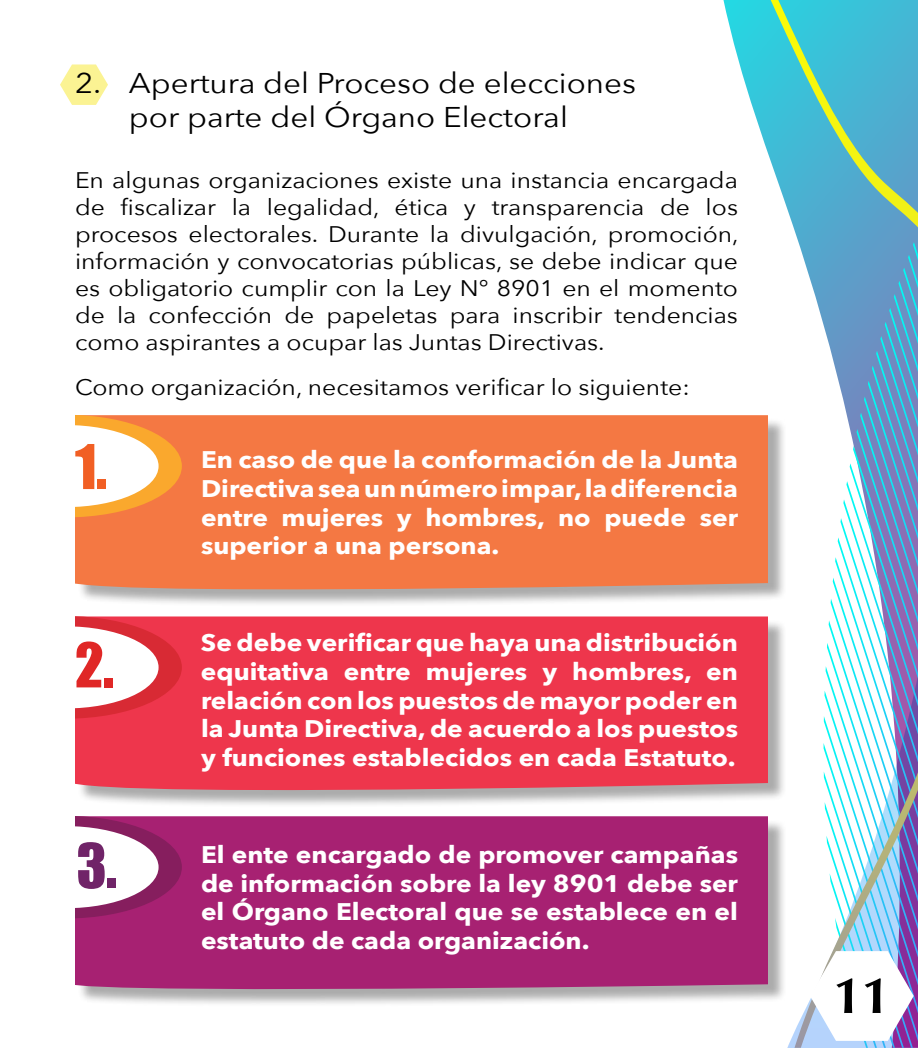
<style>
.page{position:relative;width:918px;height:1050px;background:#fff}
.page>*{position:absolute;margin:0;border:0;box-sizing:border-box;transform-origin:0 0}
.t1{font:57px "Impact";color:#f15f24}
.t2{font:57px "Impact";color:#e02726}
.t3{font:57px "Impact";color:#702468}
.t4{font:700 51px "Optima";color:#000}
.t5{font:28.5px/34.2px "Avenir Next";color:#000;text-align:center;scale:1.1 1}
.t6{font:700 24px/28.8px "Avenir Next";color:#fff;text-align:justify;scale:1.09 1}
.t7{font:22.5px/27px "Avenir Next";color:#000;text-align:justify;scale:1.1 1}
</style>
<div class="page">
<svg style="left:723px;top:0;width:46px;height:120px"></svg>
<svg style="left:769px;top:0;width:149px;height:1048px"></svg>
<svg style="left:60px;top:64px;width:48px;height:41px"></svg>
<div style="left:77px;top:418px;width:710px;height:590px;background:#000;opacity:.33"></div>
<svg style="left:75px;top:415px;width:693px;height:184px;background:#f07c4b"></svg>
<svg style="left:75px;top:616px;width:693px;height:185px;background:#ea4155"></svg>
<div style="left:75px;top:816px;width:693px;height:181px;background:#a72172"></div>
<svg style="left:75px;top:415px;width:107px;height:102px"></svg>
<svg style="left:75px;top:616px;width:107px;height:103px"></svg>
<svg style="left:75px;top:816px;width:107px;height:102px"></svg>
<svg style="left:810px;top:230px;width:108px;height:818px"></svg>
<p class="t5" style="left:75px;top:65px;width:511px">2. Apertura del Proceso de elecciones por parte del Órgano Electoral</p>
<p class="t7" style="left:75px;top:166px;width:605px">En algunas organizaciones existe una instancia encargada de fiscalizar la legalidad, ética y transparencia de los procesos electorales. Durante la divulgación, promoción, información y convocatorias públicas, se debe indicar que es obligatorio cumplir con la Ley N° 8901 en el momento de la confección de papeletas para inscribir tendencias como aspirantes a ocupar las Juntas Directivas.</p>
<p class="t7" style="left:75px;top:373px;width:560px">Como organización, necesitamos verificar lo siguiente:</p>
<h1 class="t1" style="left:75px;top:422px;width:34px">1.</h1>
<h1 class="t2" style="left:75px;top:621px;width:41px">2.</h1>
<h1 class="t3" style="left:76px;top:821px;width:42px">3.</h1>
<p class="t6" style="left:201px;top:445px;width:494px">En caso de que la conformación de la Junta Directiva sea un número impar, la diferencia entre mujeres y hombres, no puede ser superior a una persona.</p>
<p class="t6" style="left:201px;top:628px;width:494px">Se debe verificar que haya una distribución equitativa entre mujeres y hombres, en relación con los puestos de mayor poder en la Junta Directiva, de acuerdo a los puestos y funciones establecidos en cada Estatuto.</p>
<p class="t6" style="left:201px;top:840px;width:494px">El ente encargado de promover campañas de información sobre la ley 8901 debe ser el Órgano Electoral que se establece en el estatuto de cada organización.</p>
<h2 class="t4" style="left:834px;top:966px;width:58px">11</h2>
</div>
